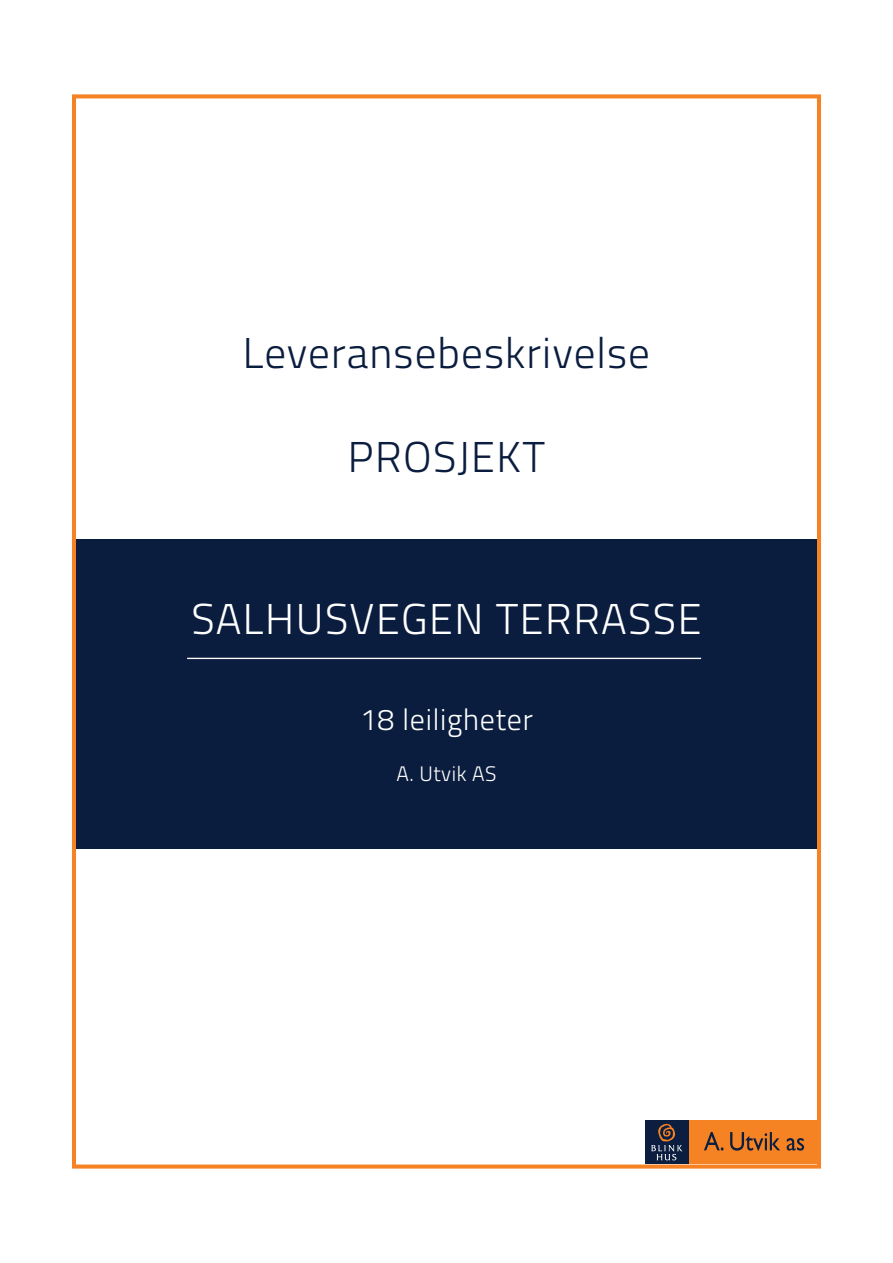
<style>
.page{position:relative;width:893px;height:1263px;background:#fff}
.page>*{position:absolute;margin:0;border:0;box-sizing:border-box;transform-origin:0 0}
.t1{font:300 43.2px "Titillium Web";letter-spacing:.025em;color:#0a1d3e}
.t2{font:300 43.2px "Titillium Web";letter-spacing:.035em;color:#fff}
.t3{font:300 30px "Titillium Web";letter-spacing:.025em;color:#fff}
.t4{font:300 21px "Titillium Web";letter-spacing:.025em;color:#fff}
</style>
<div class="page">
<div style="left:72px;top:94px;width:749px;height:1074px;border:4px solid #f58224"></div>
<div style="left:688px;top:1120px;width:129px;height:44px;background:#f58323"></div>
<svg style="left:704px;top:1132px;width:20px;height:18px"></svg>
<svg style="left:730px;top:1132px;width:50px;height:18px"></svg>
<svg style="left:787px;top:1138px;width:17px;height:12px"></svg>
<div style="left:645px;top:1120px;width:43px;height:44px;background:#0b1e3f"></div>
<svg style="left:651px;top:1124px;width:32px;height:36px"></svg>
<div style="left:76px;top:539px;width:741px;height:310px;background:#0a1d3e"></div>
<hr style="left:187px;top:658px;width:514px;height:1px;background:#fff">
<p class="t1" style="left:243px;top:321px;width:409px">Leveransebeskrivelse</p>
<p class="t1" style="left:348px;top:425px;width:199px">PROSJEKT</p>
<p class="t2" style="left:191px;top:588px;width:512px">SALHUSVEGEN TERRASSE</p>
<p class="t3" style="left:360px;top:698px;width:174px">18 leiligheter</p>
<p class="t4" style="left:396px;top:758px;width:102px">A. Utvik AS</p>
</div>
